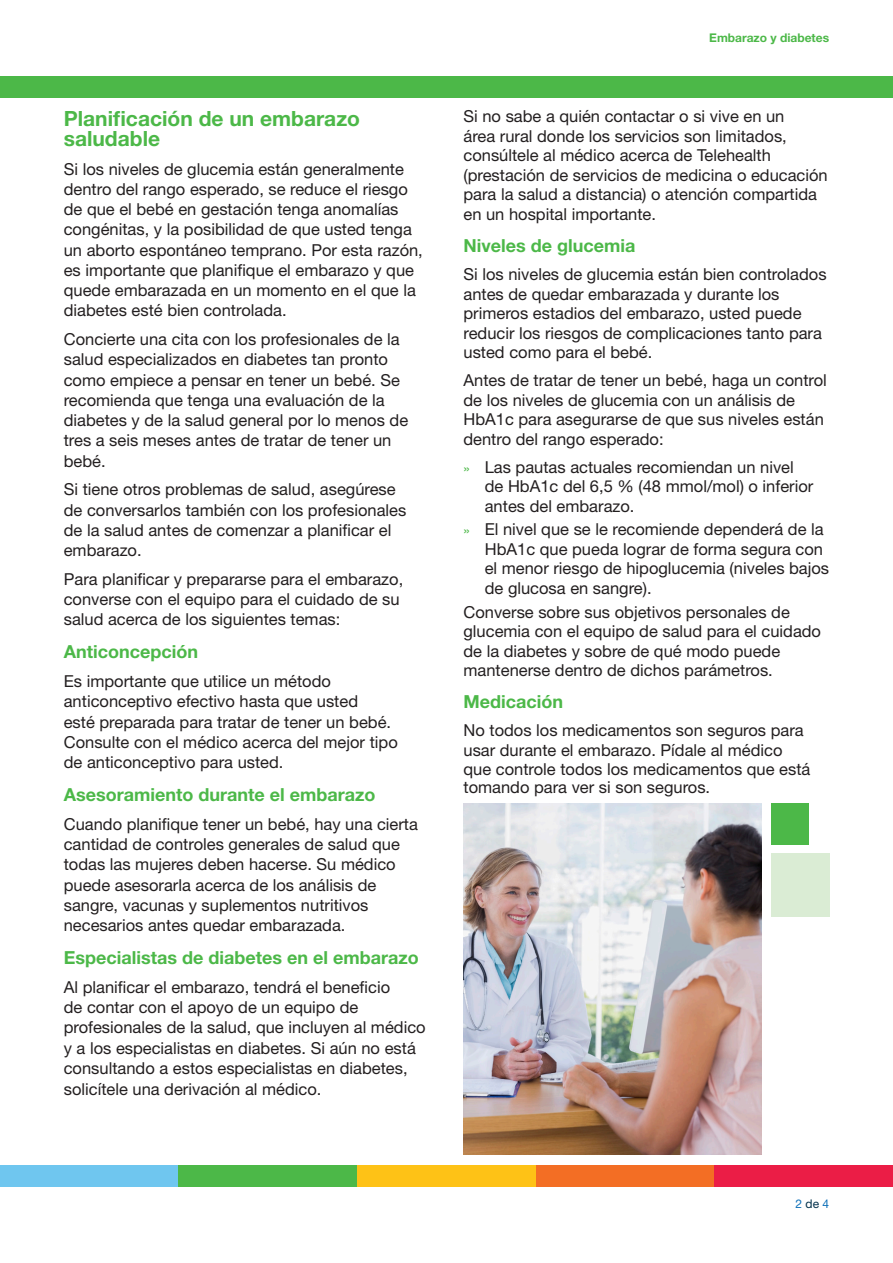
<style>
.page{position:relative;width:893px;height:1263px;background:#fff}
.page>*{position:absolute;margin:0;border:0;box-sizing:border-box;transform-origin:0 0}
.Sub_heading_1{font:700 21px/20.2px "Helvetica Neue LT Std";color:#4cb848}
.Sub_heading_2{font:700 18px "Helvetica Neue LT Std";color:#4cb848}
.body{font:16.5px/20.2px "Helvetica Neue LT Std";color:#231f20}
.body-2{font:700 12px "Helvetica Neue LT Std";color:#4cb848}
.body-3{font:12px "Helvetica Neue LT Std";color:#0c6fb8}
.s1{font-size:13.5px;color:#4cb848}
.s2{color:#03314b}
</style>
<div class="page">
<div style="left:0;top:77px;width:893px;height:21px;background:#4cb848"></div>
<div style="left:0;top:1165px;width:179px;height:22px;background:#6fc6ef"></div>
<div style="left:179px;top:1165px;width:178px;height:22px;background:#4cb848"></div>
<div style="left:357px;top:1165px;width:179px;height:22px;background:#fec216"></div>
<div style="left:536px;top:1165px;width:178px;height:22px;background:#f36e24"></div>
<div style="left:714px;top:1165px;width:179px;height:22px;background:#eb1d46"></div>
<img style="left:463px;top:803px;width:299px;height:351px">
<div style="left:771px;top:803px;width:38px;height:42px;background:#4cb848"></div>
<div style="left:771px;top:853px;width:58px;height:64px;background:#daecd4"></div>
<p class="Sub_heading_1" style="left:64px;top:107px;width:298px">Planificación de un embarazo saludable</p>
<p class="body" style="left:64px;top:158px;width:361px">Si los niveles de glucemia están generalmente dentro del rango esperado, se reduce el riesgo de que el bebé en gestación tenga anomalías congénitas, y la posibilidad de que usted tenga un aborto espontáneo temprano. Por esta razón, es importante que planifique el embarazo y que quede embarazada en un momento en el que la diabetes esté bien controlada.</p>
<p class="body" style="left:64px;top:329px;width:346px">Concierte una cita con los profesionales de la salud especializados en diabetes tan pronto como empiece a pensar en tener un bebé. Se recomienda que tenga una evaluación de la diabetes y de la salud general por lo menos de tres a seis meses antes de tratar de tener un bebé.</p>
<p class="body" style="left:64px;top:479px;width:344px">Si tiene otros problemas de salud, asegúrese de conversarlos también con los profesionales de la salud antes de comenzar a planificar el embarazo.</p>
<p class="body" style="left:64px;top:569px;width:341px">Para planificar y prepararse para el embarazo, converse con el equipo para el cuidado de su salud acerca de los siguientes temas:</p>
<p class="Sub_heading_2" style="left:64px;top:641px;width:136px">Anticoncepción</p>
<p class="body" style="left:64px;top:671px;width:336px">Es importante que utilice un método anticonceptivo efectivo hasta que usted<br>esté preparada para tratar de tener un bebé.<br>Consulte con el médico acerca del mejor tipo de anticonceptivo para usted.</p>
<p class="Sub_heading_2" style="left:64px;top:784px;width:313px">Asesoramiento durante el embarazo</p>
<p class="body" style="left:64px;top:814px;width:356px">Cuando planifique tener un bebé, hay una cierta cantidad de controles generales de salud que todas las mujeres deben hacerse. Su médico puede asesorarla acerca de los análisis de sangre, vacunas y suplementos nutritivos necesarios antes quedar embarazada.</p>
<p class="Sub_heading_2" style="left:64px;top:947px;width:356px">Especialistas de diabetes en el embarazo</p>
<p class="body" style="left:64px;top:977px;width:363px">Al planificar el embarazo, tendrá el beneficio<br>de contar con el apoyo de un equipo de profesionales de la salud, que incluyen al médico y a los especialistas en diabetes. Si aún no está consultando a estos especialistas en diabetes, solicítele una derivación al médico.</p>
<p class="body-2" style="left:709px;top:30px;width:121px">Embarazo y diabetes</p>
<p class="body" style="left:463px;top:106px;width:366px;line-height:19.5px">Si no sabe a quién contactar o si vive en un<br>área rural donde los servicios son limitados, consúltele al médico acerca de Telehealth (prestación de servicios de medicina o educación para la salud a distancia) o atención compartida en un hospital importante.</p>
<p class="Sub_heading_2" style="left:463px;top:235px;width:173px">Niveles de glucemia</p>
<p class="body" style="left:463px;top:264px;width:365px;line-height:19.5px">Si los niveles de glucemia están bien controlados antes de quedar embarazada y durante los primeros estadios del embarazo, usted puede reducir los riesgos de complicaciones tanto para usted como para el bebé.</p>
<p class="body" style="left:463px;top:370px;width:365px;line-height:19.5px">Antes de tratar de tener un bebé, haga un control de los niveles de glucemia con un análisis de HbA1c para asegurarse de que sus niveles están dentro del rango esperado:</p>
<p class="body" style="left:485px;top:457px;width:330px;line-height:19.5px;text-indent:-21px"><span class="s1">»</span> Las pautas actuales recomiendan un nivel de HbA1c del 6,5 % (48 mmol/mol) o inferior antes del embarazo.</p>
<p class="body" style="left:485px;top:520px;width:346px;line-height:19.5px;text-indent:-21px"><span class="s1">»</span> El nivel que se le recomiende dependerá de la HbA1c que pueda lograr de forma segura con el menor riesgo de hipoglucemia (niveles bajos de glucosa en sangre).</p>
<p class="body" style="left:463px;top:602px;width:359px;line-height:19.5px">Converse sobre sus objetivos personales de glucemia con el equipo de salud para el cuidado de la diabetes y sobre de qué modo puede mantenerse dentro de dichos parámetros.</p>
<p class="Sub_heading_2" style="left:463px;top:691px;width:101px">Medicación</p>
<p class="body" style="left:463px;top:721px;width:348px;line-height:19.5px">No todos los medicamentos son seguros para usar durante el embarazo. Pídale al médico que controle todos los medicamentos que está</p>
<p class="body" style="left:463px;top:777px;width:248px">tomando para ver si son seguros.</p>
<p class="body-3" style="left:796px;top:1196px;width:35px">2 <span class="s2">de</span> 4</p>
</div>
